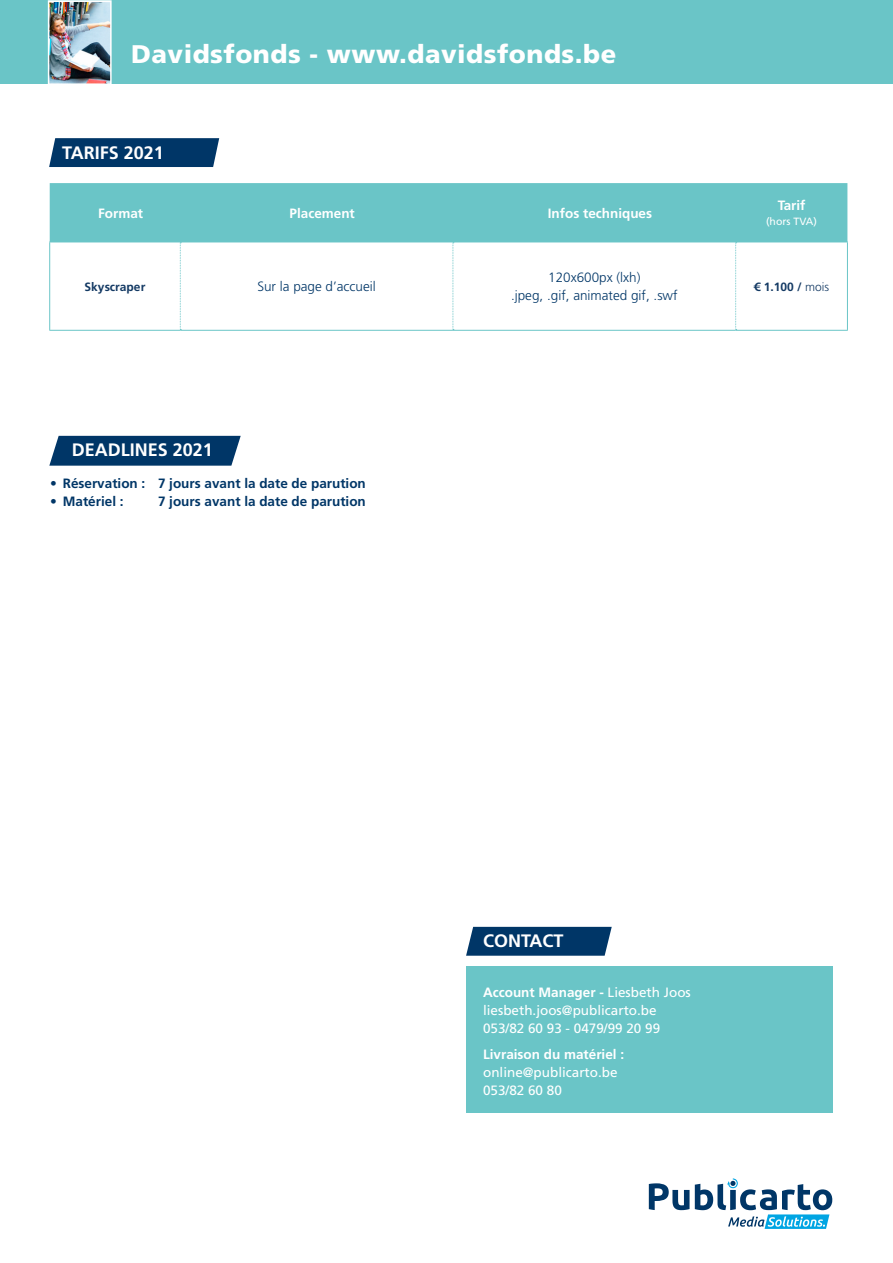
<style>
.page{position:relative;width:893px;height:1263px;background:#fff}
.page>*{position:absolute;margin:0;border:0;box-sizing:border-box;transform-origin:0 0}
.t1{font:900 25.5px "Frutiger LT Std";letter-spacing:.02em;color:#fff}
.t2{font:700 18px "Frutiger LT Std";color:#fff}
.t3{font:13.5px/18px "Frutiger LT Std";color:#fff}
.t4{font:700 13.5px "Frutiger LT Std";color:#003667}
.t5{font:700 13.5px "Frutiger LT Std";color:#fff}
.t6{font:300 13.5px "Frutiger LT Std";color:#003667}
.t7{font:700 12px "Frutiger LT Std";color:#133963}
.t8{font:10.5px "Frutiger LT Std";color:#fff}
.s1{font-weight:300}
.s2{font-weight:400}
.s3{font-weight:700}
</style>
<div class="page">
<div style="left:0;top:0;width:893px;height:84px;background:#6ac5c7"></div>
<img style="left:47px;top:0;width:65px;height:84px">
<svg style="left:649px;top:1183px;width:40px;height:27px"></svg>
<svg style="left:695px;top:1178px;width:137px;height:51px"></svg>
<svg style="left:49px;top:138px;width:170px;height:29px;background:#0a3e6d"></svg>
<div style="left:50px;top:183px;width:797px;height:59px;background:#6ac5c7"></div>
<hr style="left:49px;top:242px;width:131px;height:1px;background:#6ac5c7">
<hr style="left:49px;top:242px;width:1px;height:88px;background:#6ac5c7">
<hr style="left:736px;top:242px;width:112px;height:1px;background:#6ac5c7">
<hr style="left:847px;top:242px;width:1px;height:88px;background:#6ac5c7">
<hr style="left:49px;top:330px;width:131px;height:1px;background:#6ac5c7">
<hr style="left:736px;top:330px;width:112px;height:1px;background:#6ac5c7">
<hr style="left:180px;top:242px;width:273px;height:1px;background:#6ac5c7">
<hr style="left:453px;top:242px;width:283px;height:1px;background:#6ac5c7">
<hr style="left:180px;top:330px;width:273px;height:1px;background:#6ac5c7">
<hr style="left:453px;top:330px;width:283px;height:1px;background:#6ac5c7">
<svg style="left:180px;top:242px;width:1px;height:88px"></svg>
<svg style="left:453px;top:242px;width:1px;height:88px"></svg>
<svg style="left:735px;top:242px;width:2px;height:88px"></svg>
<svg style="left:49px;top:436px;width:192px;height:30px;background:#0f4270"></svg>
<div style="left:466px;top:966px;width:367px;height:147px;background:#6ac5c7"></div>
<svg style="left:466px;top:927px;width:146px;height:29px;background:#0f4270"></svg>
<p class="t1" style="left:131px;top:38px;width:487px">Davidsfonds - www.davidsfonds.be</p>
<p class="t2" style="left:62px;top:142px;width:103px">TARIFS 2021</p>
<p class="t5" style="left:98px;top:205px;width:47px">Format</p>
<p class="t5" style="left:290px;top:205px;width:67px">Placement</p>
<p class="t5" style="left:548px;top:205px;width:106px">Infos techniques</p>
<p class="t7" style="left:85px;top:279px;width:62px">Skyscraper</p>
<p class="t6" style="left:257px;top:279px;width:120px">Sur la page d’accueil</p>
<p class="t2" style="left:72px;top:439px;width:143px">DEADLINES 2021</p>
<p class="t4" style="left:50px;top:476px;width:317px"><span class="s1">•</span> Réservation : 7 jours avant la date de parution</p>
<p class="t4" style="left:50px;top:494px;width:75px"><span class="s1">•</span> Matériel :</p>
<p class="t4" style="left:158px;top:494px;width:209px">7 jours avant la date de parution</p>
<p class="t6" style="left:548px;top:270px;width:94px">120x600px (lxh)</p>
<p class="t6" style="left:511px;top:288px;width:168px">.jpeg, .gif, animated gif, .swf</p>
<p class="t5" style="left:778px;top:197px;width:29px">Tarif</p>
<p class="t8" style="left:766px;top:215px;width:52px">(hors TVA)</p>
<p class="t7" style="left:754px;top:279px;width:77px">€ 1.100 / <span class="s1">mois</span></p>
<p class="t2" style="left:483px;top:930px;width:82px">CONTACT</p>
<p class="t5" style="left:483px;top:984px;width:209px">Account Manager - <span class="s2">Liesbeth Joos</span></p>
<p class="t3" style="left:483px;top:1001px;width:175px">liesbeth.joos@publicarto.be</p>
<p class="t3" style="left:483px;top:1019px;width:179px">053/82 60 93 - 0479/99 20 99</p>
<p class="t3" style="left:483px;top:1046px;width:143px"><span class="s3">Livraison du matériel : </span>online@publicarto.be<br>053/82 60 80</p>
</div>
